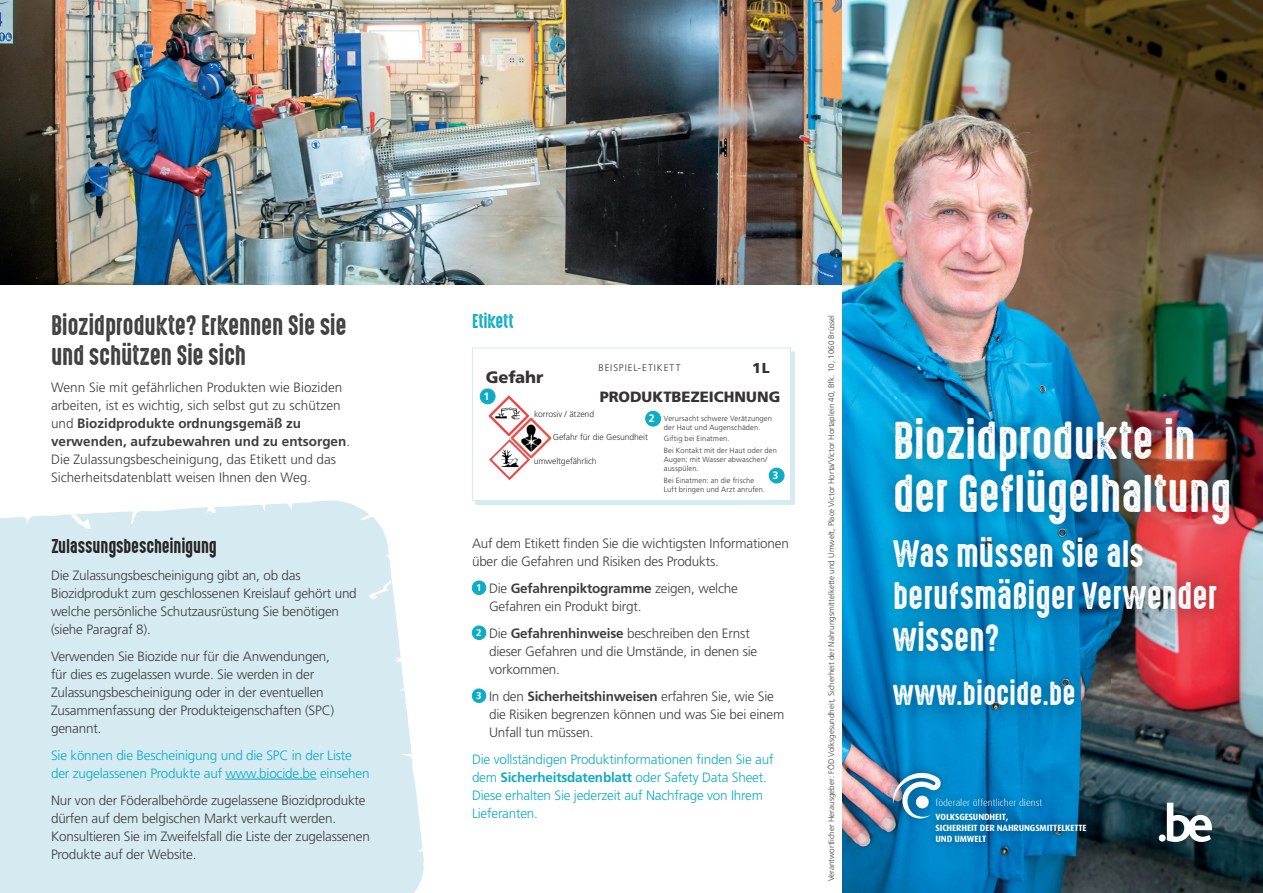
<style>
.page{position:relative;width:1263px;height:893px;background:#fff}
.page>*{position:absolute;margin:0;border:0;box-sizing:border-box;transform-origin:0 0}
.t1{font:48px/52.5px "High Voltage Rough";letter-spacing:-.005em;color:#fff}
.t2{font:34.5px/42px "High Voltage Rough";color:#fff}
.t3{font:30px "High Voltage Rough";color:#fff}
.t4{font:25.5px/30px "High Voltage Rough";letter-spacing:-.015em;color:#3e3e3f}
.t5{font:18px "High Voltage Rough";letter-spacing:-.015em;color:#231f20}
.t6{font:18px "High Voltage Rough";letter-spacing:-.01em;color:#0eacc4}
.t7{font:900 16.5px "Frutiger LT Std";letter-spacing:-.005em;color:#363334}
.t8{font:900 14.85px "Frutiger LT Std";color:#363334}
.t9{font:900 14.4px "Frutiger LT Std";color:#363334}
.t10{font:300 13.5px/18px "Frutiger LT Std";letter-spacing:-.015em;color:#3e3e3f}
.t11{font:300 13.5px/18px "Frutiger LT Std";letter-spacing:-.015em;color:#0eacc4}
.t12{font:700 10.8px "Frutiger LT Std";color:#fff}
.t13{font:300 9.6px "Dax";color:#fff}
.t14{font:300 9.6px "Frutiger LT Std";letter-spacing:.1em;color:#363334}
.t15{font:700 9px/11.1px "Dax";letter-spacing:-.015em;color:#fff}
.t16{font:300 8.7px "Frutiger LT Std";letter-spacing:-.01em;color:#363334}
.t17{font:300 8.1px "Frutiger LT Std";color:#3e3e3f}
.t18{font:300 7.5px/9px "Frutiger LT Std";letter-spacing:.015em;color:#363334}
.s1{font-weight:700}
</style>
<div class="page">
<svg style="left:0;top:500px;width:424px;height:393px;fill:#d5eaf1"></svg>
<img style="left:842px;top:0;width:421px;height:893px">
<img style="left:871px;top:396px;width:382px;height:333px">
<div style="left:1159px;top:834px;width:7px;height:7px;background:#fff;border-radius:50%"></div>
<svg style="left:1167px;top:803px;width:45px;height:39px"></svg>
<img style="left:0;top:0;width:842px;height:284px">
<div style="left:472px;top:581px;width:14px;height:13px;background:#0eacc4;border-radius:50%"></div>
<div style="left:472px;top:581px;width:14px;height:14px;border:1px solid #0eacc4;border-radius:50%"></div>
<div style="left:472px;top:626px;width:14px;height:13px;background:#0eacc4;border-radius:50%"></div>
<div style="left:472px;top:626px;width:14px;height:14px;border:1px solid #0eacc4;border-radius:50%"></div>
<div style="left:472px;top:689px;width:14px;height:13px;background:#0eacc4;border-radius:50%"></div>
<div style="left:472px;top:689px;width:14px;height:14px;border:1px solid #0eacc4;border-radius:50%"></div>
<hr style="left:225px;top:779px;width:91px;height:1px;background:#0eacc4">
<div style="left:472px;top:347px;width:319px;height:154px;border:1px solid #d5eaf1"></div>
<img style="left:489px;top:395px;width:41px;height:41px">
<div style="left:480px;top:389px;width:15px;height:15px;background:#0eacc4;border-radius:50%"></div>
<div style="left:480px;top:389px;width:15px;height:15px;border:1px solid #0eacc4;border-radius:50%"></div>
<div style="left:646px;top:411px;width:14px;height:15px;background:#0eacc4;border-radius:50%"></div>
<div style="left:645px;top:411px;width:16px;height:15px;border:1px solid #0eacc4;border-radius:50%"></div>
<div style="left:769px;top:468px;width:15px;height:15px;background:#0eacc4;border-radius:50%"></div>
<div style="left:769px;top:468px;width:15px;height:15px;border:1px solid #0eacc4;border-radius:50%"></div>
<img style="left:489px;top:439px;width:41px;height:41px">
<img style="left:511px;top:417px;width:40px;height:41px">
<img style="left:884px;top:763px;width:211px;height:88px">
<svg style="left:893px;top:773px;width:48px;height:45px"></svg>
<h3 class="t4" style="left:51px;top:311px;width:297px">Biozidprodukte? Erkennen Sie sie und schützen Sie sich</h3>
<p class="t10" style="left:51px;top:378px;width:301px">Wenn Sie mit gefährlichen Produkten wie Bioziden arbeiten, ist es wichtig, sich selbst gut zu schützen und <span class="s1">Biozidprodukte ordnungsgemäß zu verwenden, aufzubewahren und zu entsorgen</span>.<br>Die Zulassungsbescheinigung, das Etikett und das Sicherheitsdatenblatt weisen Ihnen den Weg.</p>
<h3 class="t5" style="left:51px;top:536px;width:167px">Zulassungsbescheinigung</h3>
<p class="t10" style="left:51px;top:566px;width:307px">Die Zulassungsbescheinigung gibt an, ob das Biozidprodukt zum geschlossenen Kreislauf gehört und welche persönliche Schutzausrüstung Sie benötigen (siehe Paragraf 8).</p>
<p class="t10" style="left:51px;top:647px;width:285px">Verwenden Sie Biozide nur für die Anwendungen, für dies es zugelassen wurde. Sie werden in der Zulassungsbescheinigung oder in der eventuellen Zusammenfassung der Produkteigenschaften (SPC) genannt.</p>
<p class="t11" style="left:51px;top:746px;width:320px">Sie können die Bescheinigung und die SPC in der Liste der zugelassenen Produkte auf www.biocide.be einsehen</p>
<p class="t10" style="left:51px;top:791px;width:320px">Nur von der Föderalbehörde zugelassene Biozidprodukte dürfen auf dem belgischen Markt verkauft werden.<br>Konsultieren Sie im Zweifelsfall die Liste der zugelassenen Produkte auf der Website.</p>
<h3 class="t6" style="left:472px;top:312px;width:43px">Etikett</h3>
<p class="t7" style="left:486px;top:367px;width:59px">Gefahr</p>
<p class="t12" style="left:483px;top:390px;width:7px">1</p>
<p class="t14" style="left:598px;top:363px;width:84px">BEISPIEL-ETIKETT</p>
<p class="t9" style="left:752px;top:359px;width:19px">1L</p>
<p class="t8" style="left:600px;top:388px;width:182px">PRODUKTBEZEICHNUNG</p>
<p class="t16" style="left:534px;top:409px;width:62px">korrosiv / ätzend</p>
<p class="t12" style="left:649px;top:412px;width:7px">2</p>
<p class="t16" style="left:553px;top:432px;width:97px">Gefahr für die Gesundheit</p>
<p class="t16" style="left:534px;top:456px;width:64px">umweltgefährlich</p>
<p class="t18" style="left:664px;top:414px;width:110px">Verursacht schwere Verätzungen der Haut und Augenschäden.</p>
<p class="t18" style="left:664px;top:433px;width:115px;line-height:11.7px">Giftig bei Einatmen.<br>Bei Kontakt mit der Haut oder den</p>
<p class="t18" style="left:664px;top:455px;width:105px">Augen: mit Wasser abwaschen/ ausspülen.</p>
<p class="t18" style="left:664px;top:476px;width:103px">Bei Einatmen: an die frische<br>Luft bringen und Arzt anrufen.</p>
<p class="t12" style="left:772px;top:469px;width:7px">3</p>
<p class="t10" style="left:472px;top:535px;width:318px">Auf dem Etikett finden Sie die wichtigsten Informationen über die Gefahren und Risiken des Produkts.</p>
<p class="t10" style="left:489px;top:580px;width:250px;text-indent:-13px"><sup>1</sup> Die <span class="s1">Gefahrenpiktogramme</span> zeigen, welche<br>Gefahren ein Produkt birgt.</p>
<p class="t10" style="left:489px;top:625px;width:270px;text-indent:-13px"><sup>2</sup> Die <span class="s1">Gefahrenhinweise</span> beschreiben den Ernst dieser Gefahren und die Umstände, in denen sie vorkommen.</p>
<p class="t10" style="left:489px;top:688px;width:297px;text-indent:-13px"><sup>3</sup> In den <span class="s1">Sicherheitshinweisen</span> erfahren Sie, wie Sie die Risiken begrenzen können und was Sie bei einem<br>Unfall tun müssen.</p>
<p class="t11" style="left:472px;top:751px;width:303px">Die vollständigen Produktinformationen finden Sie auf dem <span class="s1">Sicherheitsdatenblatt</span> oder Safety Data Sheet.<br>Diese erhalten Sie jederzeit auf Nachfrage von Ihrem Lieferanten.</p>
<p class="t17" style="left:827px;top:881px;width:568px;rotate:-90deg">Verantwortlicher Herausgeber: FÖD Volksgesundheit, Sicherheit der Nahrungsmittelkette und Umwelt, Place Victor Horta/Victor Hortaplein 40, Bfk. 10, 1060 Brüssel</p>
<h1 class="t1" style="left:893px;top:417px;width:340px">Biozidprodukte in der Geflügelhaltung</h1>
<h2 class="t2" style="left:893px;top:534px;width:326px">Was müssen Sie als berufsmäßiger Verwender wissen?</h2>
<h3 class="t3" style="left:893px;top:677px;width:184px">www.biocide.be</h3>
<p class="t13" style="left:935px;top:797px;width:108px">föderaler öffentlicher dienst</p>
<p class="t15" style="left:935px;top:811px;width:153px">VOLKSGESUNDHEIT,<br>SICHERHEIT DER NAHRUNGSMITTELKETTE<br>UND UMWELT</p>
</div>
